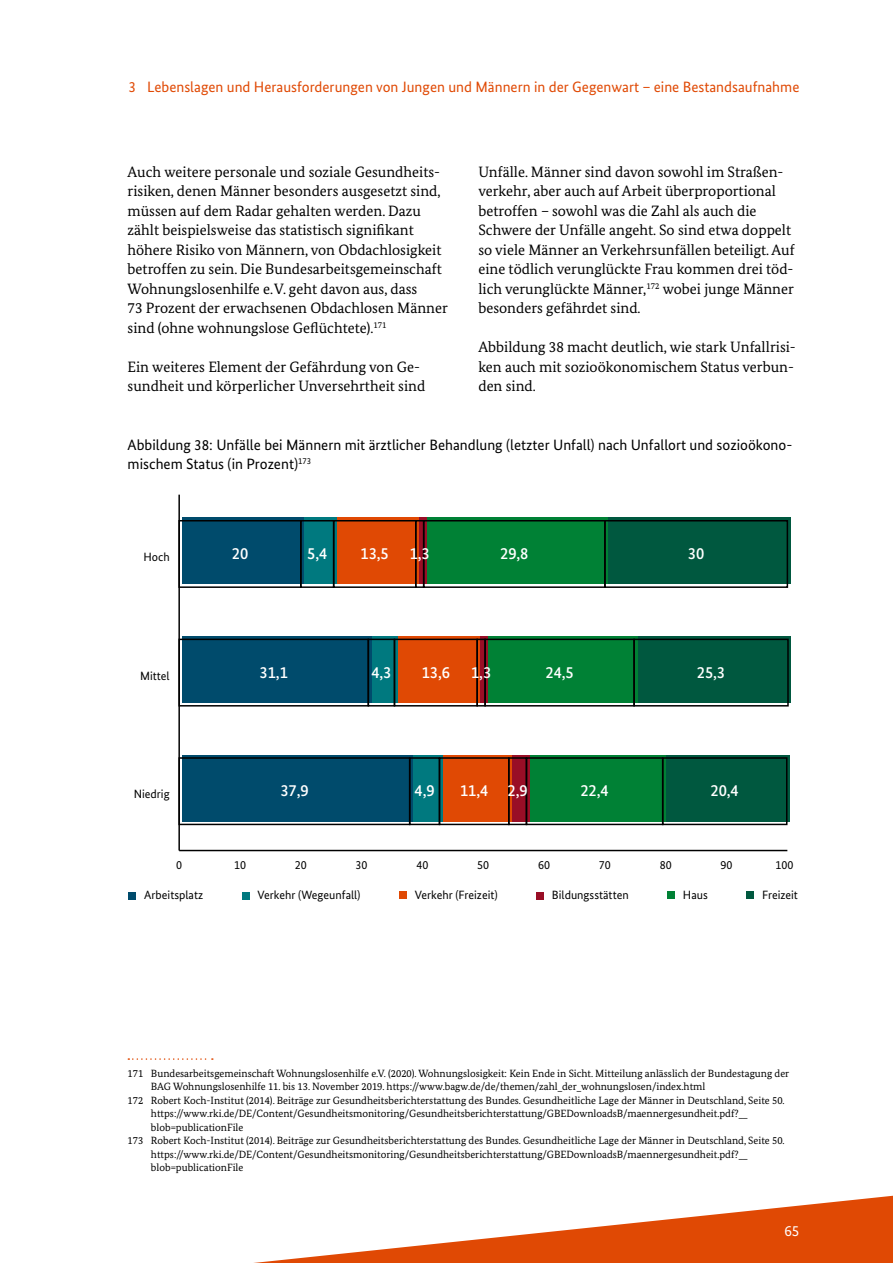
<style>
.page{position:relative;width:893px;height:1263px;background:#fff}
.page>*{position:absolute;margin:0;border:0;box-sizing:border-box;transform-origin:0 0}
.t1{font:500 16.5px "Bundes Sans";letter-spacing:-.005em;color:#fff}
.t2{font:15px/19.5px "Bundes Serif";color:#000}
.t3{font:15px/19.5px "Bundes Sans";color:#000}
.t4{font:15px "Bundes Sans";color:#e04904}
.t5{font:15px "Bundes Sans";color:#fff}
.t6{font:12px "Bundes Sans";color:#000}
.t7{font:10.5px/13.5px "Bundes Serif";color:#000}
</style>
<div class="page">
<svg style="left:254px;top:1196px;width:639px;height:67px"></svg>
<svg style="left:128px;top:1058px;width:85px;height:2px"></svg>
<hr style="left:179px;top:850px;width:608px;height:1px;background:#000">
<hr style="left:178px;top:495px;width:2px;height:355px;background:#000">
<div style="left:608px;top:518px;width:182px;height:66px;background:#00583f"></div>
<div style="left:637px;top:636px;width:154px;height:67px;background:#00583f"></div>
<div style="left:666px;top:755px;width:124px;height:66px;background:#00583f"></div>
<div style="left:427px;top:518px;width:181px;height:66px;background:#008135"></div>
<div style="left:488px;top:636px;width:149px;height:67px;background:#008135"></div>
<div style="left:529px;top:755px;width:137px;height:66px;background:#008135"></div>
<div style="left:419px;top:518px;width:8px;height:66px;background:#990e26"></div>
<div style="left:480px;top:636px;width:8px;height:67px;background:#990e26"></div>
<div style="left:512px;top:755px;width:17px;height:66px;background:#990e26"></div>
<div style="left:337px;top:518px;width:82px;height:66px;background:#e04904"></div>
<div style="left:397px;top:636px;width:83px;height:67px;background:#e04904"></div>
<div style="left:442px;top:755px;width:70px;height:66px;background:#e04904"></div>
<div style="left:304px;top:518px;width:33px;height:66px;background:#00797f"></div>
<div style="left:371px;top:636px;width:26px;height:67px;background:#00797f"></div>
<div style="left:413px;top:755px;width:29px;height:66px;background:#00797f"></div>
<div style="left:182px;top:518px;width:122px;height:66px;background:#004b6c"></div>
<div style="left:182px;top:636px;width:189px;height:67px;background:#004b6c"></div>
<div style="left:182px;top:755px;width:231px;height:66px;background:#004b6c"></div>
<div style="left:129px;top:892px;width:7px;height:8px;background:#004b6c"></div>
<div style="left:242px;top:893px;width:7px;height:7px;background:#00797f"></div>
<div style="left:399px;top:891px;width:8px;height:8px;background:#e04904"></div>
<div style="left:536px;top:892px;width:8px;height:7px;background:#990e26"></div>
<div style="left:667px;top:891px;width:8px;height:8px;background:#008135"></div>
<div style="left:747px;top:891px;width:7px;height:8px;background:#00583f"></div>
<div style="left:604px;top:520px;width:184px;height:68px;border:2px solid #000"></div>
<div style="left:633px;top:639px;width:156px;height:67px;border:2px solid #000"></div>
<div style="left:662px;top:757px;width:125px;height:68px;border:2px solid #000"></div>
<div style="left:423px;top:520px;width:183px;height:68px;border:2px solid #000"></div>
<div style="left:484px;top:639px;width:151px;height:67px;border:2px solid #000"></div>
<div style="left:526px;top:757px;width:137px;height:68px;border:2px solid #000"></div>
<div style="left:415px;top:520px;width:9px;height:68px;border:2px solid #000"></div>
<div style="left:476px;top:639px;width:10px;height:67px;border:2px solid #000"></div>
<div style="left:508px;top:757px;width:19px;height:68px;border:2px solid #000"></div>
<div style="left:333px;top:520px;width:83px;height:68px;border:2px solid #000"></div>
<div style="left:394px;top:639px;width:84px;height:67px;border:2px solid #000"></div>
<div style="left:439px;top:757px;width:71px;height:68px;border:2px solid #000"></div>
<div style="left:300px;top:520px;width:34px;height:68px;border:2px solid #000"></div>
<div style="left:368px;top:639px;width:27px;height:67px;border:2px solid #000"></div>
<div style="left:409px;top:757px;width:31px;height:68px;border:2px solid #000"></div>
<div style="left:178px;top:520px;width:124px;height:68px;border:2px solid #000"></div>
<div style="left:178px;top:639px;width:191px;height:67px;border:2px solid #000"></div>
<div style="left:178px;top:757px;width:232px;height:68px;border:2px solid #000"></div>
<p class="t4" style="left:129px;top:78px;width:672px">3 Lebenslagen und Herausforderungen von Jungen und Männern in der Gegenwart – eine Bestandsaufnahme</p>
<p class="t2" style="left:128px;top:162px;width:322px">Auch weitere personale und soziale Gesundheits&shy;risiken, denen Männer besonders ausgesetzt sind, müssen auf dem Radar gehalten werden. Dazu zählt beispielsweise das statistisch signifikant höhere Risiko von Männern, von Obdachlosigkeit betroffen zu sein. Die Bundesarbeitsgemeinschaft Wohnungslosenhilfe e.V. geht davon aus, dass<br>73 Prozent der erwachsenen Obdachlosen Männer sind (ohne wohnungslose Geflüchtete).<sup>171</sup></p>
<p class="t2" style="left:128px;top:357px;width:299px">Ein weiteres Element der Gefährdung von Ge&shy;sundheit und körperlicher Unversehrtheit sind</p>
<p class="t2" style="left:478px;top:162px;width:318px">Unfälle. Männer sind davon sowohl im Straßen&shy;verkehr, aber auch auf Arbeit überproportional betroffen – sowohl was die Zahl als auch die Schwere der Unfälle angeht. So sind etwa doppelt so viele Männer an Verkehrsunfällen beteiligt. Auf eine tödlich verunglückte Frau kommen drei töd&shy;lich verunglückte Männer,<sup>172</sup> wobei junge Männer besonders gefährdet sind.</p>
<p class="t2" style="left:478px;top:337px;width:319px">Abbildung 38 macht deutlich, wie stark Unfallrisi&shy;ken auch mit sozioökonomischem Status verbun&shy;den sind.</p>
<p class="t3" style="left:128px;top:435px;width:666px">Abbildung 38: Unfälle bei Männern mit ärztlicher Behandlung (letzter Unfall) nach Unfallort und sozioökono&shy;mischem Status (in Prozent)<sup>173</sup></p>
<p class="t6" style="left:143px;top:550px;width:28px">Hoch</p>
<p class="t1" style="left:232px;top:543px;width:18px">20</p>
<p class="t1" style="left:307px;top:543px;width:22px">5,4</p>
<p class="t1" style="left:361px;top:543px;width:30px">13,5</p>
<p class="t1" style="left:410px;top:543px;width:22px">1,3</p>
<p class="t1" style="left:500px;top:543px;width:30px">29,8</p>
<p class="t1" style="left:688px;top:543px;width:18px">30</p>
<p class="t6" style="left:140px;top:669px;width:31px">Mittel</p>
<p class="t1" style="left:260px;top:662px;width:30px">31,1</p>
<p class="t1" style="left:371px;top:662px;width:22px">4,3</p>
<p class="t1" style="left:422px;top:662px;width:30px">13,6</p>
<p class="t1" style="left:471px;top:662px;width:22px">1,3</p>
<p class="t1" style="left:545px;top:662px;width:30px">24,5</p>
<p class="t1" style="left:697px;top:662px;width:30px">25,3</p>
<p class="t6" style="left:134px;top:787px;width:37px">Niedrig</p>
<p class="t1" style="left:280px;top:780px;width:30px">37,9</p>
<p class="t1" style="left:415px;top:780px;width:22px">4,9</p>
<p class="t1" style="left:460px;top:780px;width:69px">11,4 2,9</p>
<p class="t1" style="left:580px;top:780px;width:30px">22,4</p>
<p class="t1" style="left:711px;top:780px;width:30px">20,4</p>
<p class="t6" style="left:176px;top:858px;width:7px">0</p>
<p class="t6" style="left:234px;top:858px;width:13px">10</p>
<p class="t6" style="left:295px;top:858px;width:13px">20</p>
<p class="t6" style="left:356px;top:858px;width:13px">30</p>
<p class="t6" style="left:416px;top:858px;width:13px">40</p>
<p class="t6" style="left:477px;top:858px;width:13px">50</p>
<p class="t6" style="left:538px;top:858px;width:13px">60</p>
<p class="t6" style="left:599px;top:858px;width:13px">70</p>
<p class="t6" style="left:660px;top:858px;width:13px">80</p>
<p class="t6" style="left:721px;top:858px;width:13px">90</p>
<p class="t6" style="left:775px;top:858px;width:19px">100</p>
<p class="t6" style="left:144px;top:888px;width:60px">Arbeitsplatz</p>
<p class="t6" style="left:257px;top:888px;width:105px">Verkehr (Wegeunfall)</p>
<p class="t6" style="left:415px;top:888px;width:84px">Verkehr (Freizeit)</p>
<p class="t6" style="left:552px;top:888px;width:78px">Bildungsstätten</p>
<p class="t6" style="left:683px;top:888px;width:26px">Haus</p>
<p class="t6" style="left:762px;top:888px;width:37px">Freizeit</p>
<p class="t7" style="left:151px;top:1066px;width:640px;text-indent:-23px">171 Bundesarbeitsgemeinschaft Wohnungslosenhilfe e.V. (2020). Wohnungslosigkeit: Kein Ende in Sicht. Mitteilung anlässlich der Bundestagung der<br>BAG Wohnungslosenhilfe 11. bis 13. November 2019. https://www.bagw.de/de/themen/zahl_der_wohnungslosen/index.html</p>
<p class="t7" style="left:151px;top:1093px;width:635px;text-indent:-23px">172 Robert Koch-Institut (2014). Beiträge zur Gesundheitsberichterstattung des Bundes. Gesundheitliche Lage der Männer in Deutschland, Seite 50. https://www.rki.de/DE/Content/Gesundheitsmonitoring/Gesundheitsberichterstattung/GBEDownloadsB/maennergesundheit.pdf?__ blob=publicationFile</p>
<p class="t7" style="left:151px;top:1134px;width:635px;text-indent:-23px">173 Robert Koch-Institut (2014). Beiträge zur Gesundheitsberichterstattung des Bundes. Gesundheitliche Lage der Männer in Deutschland, Seite 50. https://www.rki.de/DE/Content/Gesundheitsmonitoring/Gesundheitsberichterstattung/GBEDownloadsB/maennergesundheit.pdf?__ blob=publicationFile</p>
<p class="t5" style="left:784px;top:1222px;width:16px">65</p>
</div>
